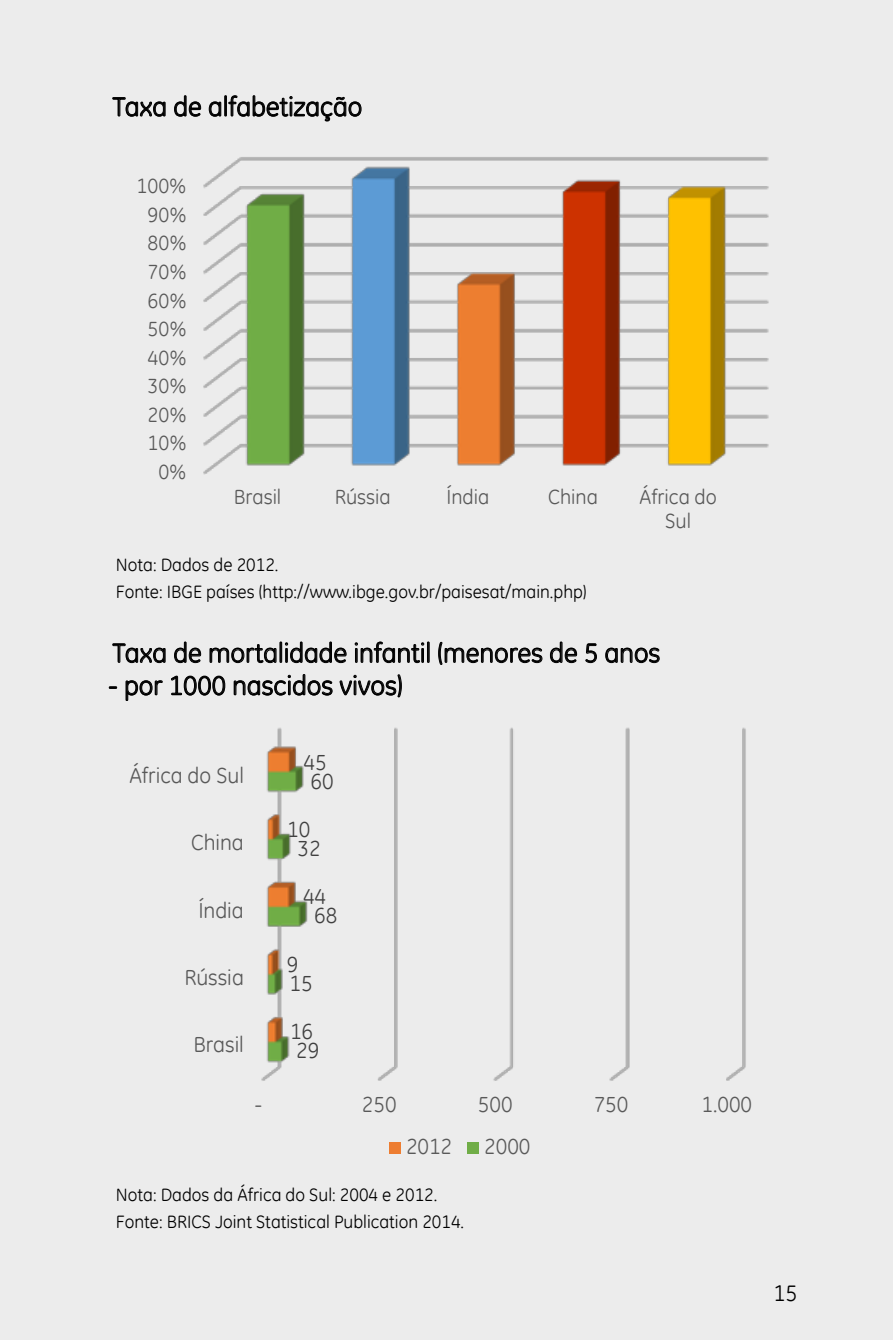
<style>
.page{position:relative;width:893px;height:1340px;background:#fff}
.page>*{position:absolute;margin:0;border:0;box-sizing:border-box;transform-origin:0 0}
.t1{font:27px "GE Inspira";color:#000}
.t2{font:22.5px "GE Inspira";color:#000}
.t3{font:21.82px "GE Inspira";color:#595959}
.t4{font:21.82px "GE Inspira";color:#404040}
.t5{font:20.47px/24.1px "GE Inspira";color:#595959;text-align:center}
.t6{font:18px/27px "GE Inspira";color:#000}
</style>
<div class="page">
<div style="left:0;top:0;width:893px;height:1339px;background:#ececec"></div>
<svg style="left:112px;top:97px;width:54px;height:20px"></svg>
<svg style="left:174px;top:95px;width:27px;height:22px"></svg>
<svg style="left:209px;top:101px;width:12px;height:16px"></svg>
<div style="left:224px;top:95px;width:3px;height:21px;border:1px solid #000"></div>
<svg style="left:228px;top:95px;width:134px;height:27px"></svg>
<img style="left:203px;top:157px;width:566px;height:317px">
<svg style="left:112px;top:643px;width:54px;height:20px"></svg>
<svg style="left:174px;top:641px;width:27px;height:22px"></svg>
<svg style="left:209px;top:644px;width:68px;height:19px"></svg>
<div style="left:280px;top:641px;width:2px;height:21px;border:1px solid #000"></div>
<svg style="left:285px;top:641px;width:62px;height:22px"></svg>
<svg style="left:354px;top:641px;width:70px;height:22px"></svg>
<div style="left:427px;top:641px;width:2px;height:21px;border:1px solid #000"></div>
<svg style="left:438px;top:641px;width:105px;height:24px"></svg>
<svg style="left:550px;top:641px;width:27px;height:22px"></svg>
<svg style="left:585px;top:643px;width:12px;height:21px"></svg>
<svg style="left:605px;top:647px;width:55px;height:16px"></svg>
<svg style="left:109px;top:686px;width:8px;height:2px"></svg>
<svg style="left:125px;top:680px;width:38px;height:21px"></svg>
<svg style="left:171px;top:675px;width:54px;height:20px"></svg>
<svg style="left:234px;top:674px;width:99px;height:21px"></svg>
<svg style="left:339px;top:674px;width:63px;height:24px"></svg>
<img style="left:261px;top:727px;width:485px;height:354px">
<div style="left:389px;top:1142px;width:12px;height:11px;background:#ed7d31"></div>
<div style="left:468px;top:1142px;width:11px;height:11px;background:#70ad47"></div>
<h1 class="t1" style="left:113px;top:89px;width:251px">Taxa de alfabetização</h1>
<p class="t5" style="left:137px;top:174px;width:51px">100%</p>
<p class="t5" style="left:148px;top:202px;width:41px">90%</p>
<p class="t5" style="left:148px;top:231px;width:41px">80%</p>
<p class="t5" style="left:148px;top:259px;width:41px">70%</p>
<p class="t5" style="left:148px;top:288px;width:41px">60%</p>
<p class="t5" style="left:148px;top:316px;width:41px">50%</p>
<p class="t5" style="left:148px;top:345px;width:41px">40%</p>
<p class="t5" style="left:148px;top:373px;width:41px">30%</p>
<p class="t5" style="left:148px;top:402px;width:41px">20%</p>
<p class="t5" style="left:148px;top:430px;width:41px">10%</p>
<p class="t5" style="left:158px;top:459px;width:30px">0%</p>
<p class="t5" style="left:234px;top:484px;width:49px">Brasil</p>
<p class="t5" style="left:335px;top:484px;width:58px">Rússia</p>
<p class="t5" style="left:446px;top:484px;width:44px">Índia</p>
<p class="t5" style="left:548px;top:484px;width:51px">China</p>
<p class="t5" style="left:640px;top:484px;width:79px">África do<br>Sul</p>
<p class="t6" style="left:116px;top:551px;width:472px">Nota: Dados de 2012.<br>Fonte: IBGE países (http://www.ibge.gov.br/paisesat/main.php)</p>
<h1 class="t1" style="left:113px;top:635px;width:549px">Taxa de mortalidade infantil (menores de 5 anos</h1>
<h1 class="t1" style="left:108px;top:668px;width:296px">- por 1000 nascidos vivos)</h1>
<p class="t3" style="left:129px;top:761px;width:116px">África do Sul</p>
<p class="t3" style="left:191px;top:828px;width:54px">China</p>
<p class="t3" style="left:198px;top:896px;width:47px">Índia</p>
<p class="t3" style="left:184px;top:963px;width:61px">Rússia</p>
<p class="t3" style="left:193px;top:1030px;width:52px">Brasil</p>
<p class="t4" style="left:303px;top:748px;width:25px">45</p>
<p class="t4" style="left:310px;top:767px;width:25px">60</p>
<p class="t4" style="left:287px;top:815px;width:25px">10</p>
<p class="t4" style="left:297px;top:834px;width:25px">32</p>
<p class="t4" style="left:303px;top:882px;width:25px">44</p>
<p class="t4" style="left:287px;top:949px;width:13px">9</p>
<p class="t4" style="left:314px;top:901px;width:25px">68</p>
<p class="t4" style="left:290px;top:969px;width:25px">15</p>
<p class="t4" style="left:290px;top:1017px;width:25px">16</p>
<p class="t4" style="left:296px;top:1036px;width:25px">29</p>
<p class="t3" style="left:254px;top:1090px;width:9px">-</p>
<p class="t3" style="left:362px;top:1090px;width:36px">250</p>
<p class="t3" style="left:478px;top:1090px;width:36px">500</p>
<p class="t3" style="left:594px;top:1090px;width:36px">750</p>
<p class="t3" style="left:702px;top:1090px;width:52px">1.000</p>
<p class="t3" style="left:406px;top:1132px;width:48px">2012</p>
<p class="t3" style="left:484px;top:1132px;width:48px">2000</p>
<p class="t6" style="left:116px;top:1180px;width:350px">Nota: Dados da África do Sul: 2004 e 2012.<br>Fonte: BRICS Joint Statistical Publication 2014.</p>
<p class="t2" style="left:773px;top:1278px;width:25px">15</p>
</div>
